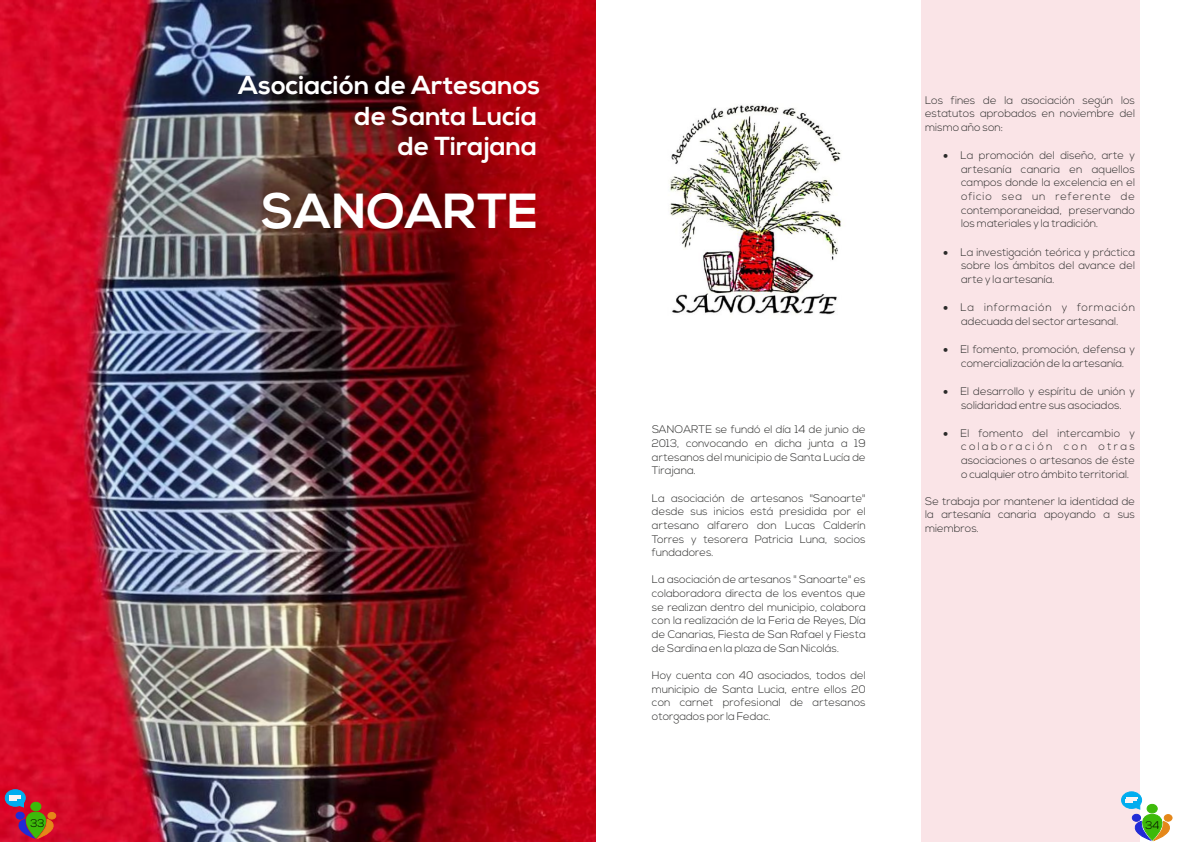
<style>
.page{position:relative;width:1191px;height:842px;background:#fff}
.page>*{position:absolute;margin:0;border:0;box-sizing:border-box;transform-origin:0 0}
.t1{font:700 49.1px "Nexa";letter-spacing:.01em;color:#fff}
.t2{font:700 26px/31px "Nexa";color:#fff;text-align:right}
.t3{font:300 11px/13.6px "Nexa";color:#2b2b2a;text-align:justify}
.t4{font:300 11px "Nexa";color:#000}
</style>
<div class="page">
<div style="left:921px;top:0;width:218px;height:842px;background:#fae4e7"></div>
<img style="left:670px;top:104px;width:172px;height:211px">
<img style="left:0;top:1px;width:595px;height:841px">
<svg style="left:2px;top:755px;width:67px;height:85px;background:#bd2535"></svg>
<svg style="left:1121px;top:758px;width:52px;height:84px"></svg>
<h2 class="t2" style="left:238px;top:72px;width:303px">Asociación de Artesanos de Santa Lucía</h2>
<h2 class="t2" style="left:398px;top:133px;width:141px">de Tirajana</h2>
<h1 class="t1" style="left:262px;top:191px;width:278px">SANOARTE</h1>
<p class="t3" style="left:652px;top:424px;width:215px">SANOARTE se fundó el día 14 de junio de 2013, convocando en dicha junta a 19 artesanos del municipio de Santa Lucía de Tirajana.</p>
<p class="t3" style="left:652px;top:492px;width:215px">La asociación de artesanos "Sanoarte" desde sus inicios está presidida por el artesano alfarero don Lucas Calderín Torres y tesorera Patricia Luna, socios fundadores.</p>
<p class="t3" style="left:652px;top:574px;width:215px">La asociación de artesanos " Sanoarte" es colaboradora directa de los eventos que se realizan dentro del municipio, colabora con la realización de la Feria de Reyes, Día de Canarias, Fiesta de San Rafael y Fiesta de Sardina en la plaza de San Nicolás.</p>
<p class="t3" style="left:652px;top:669px;width:215px">Hoy cuenta con 40 asociados, todos del municipio de Santa Lucia, entre ellos 20 con carnet profesional de artesanos otorgados por la Fedac.</p>
<p class="t3" style="left:925px;top:94px;width:211px">Los fines de la asociación según los estatutos aprobados en noviembre del mismo año son:</p>
<p class="t3" style="left:961px;top:150px;width:175px;text-indent:-18px">• La promoción del diseño, arte y artesanía canaria en aquellos campos donde la excelencia en el oficio sea un referente de contemporaneidad, preservando los materiales y la tradición.</p>
<p class="t3" style="left:961px;top:246px;width:175px;text-indent:-18px">• La investigación teórica y práctica sobre los ámbitos del avance del arte y la artesanía.</p>
<p class="t3" style="left:943px;top:302px;width:193px;text-align:center">• La información y formación adecuada del sector artesanal.</p>
<p class="t3" style="left:961px;top:343px;width:175px;text-indent:-18px">• El fomento, promoción, defensa y comercialización de la artesanía.</p>
<p class="t3" style="left:943px;top:385px;width:193px;text-align:center">• El desarrollo y espíritu de unión y solidaridad entre sus asociados.</p>
<p class="t3" style="left:961px;top:427px;width:175px;text-indent:-18px">• El fomento del intercambio y colaboración con otras asociaciones o artesanos de éste o cualquier otro ámbito territorial.</p>
<p class="t3" style="left:925px;top:495px;width:211px">Se trabaja por mantener la identidad de la artesanía canaria apoyando a sus miembros.</p>
<p class="t4" style="left:31px;top:819px;width:16px">33</p>
<p class="t4" style="left:1145px;top:821px;width:16px">34</p>
</div>
